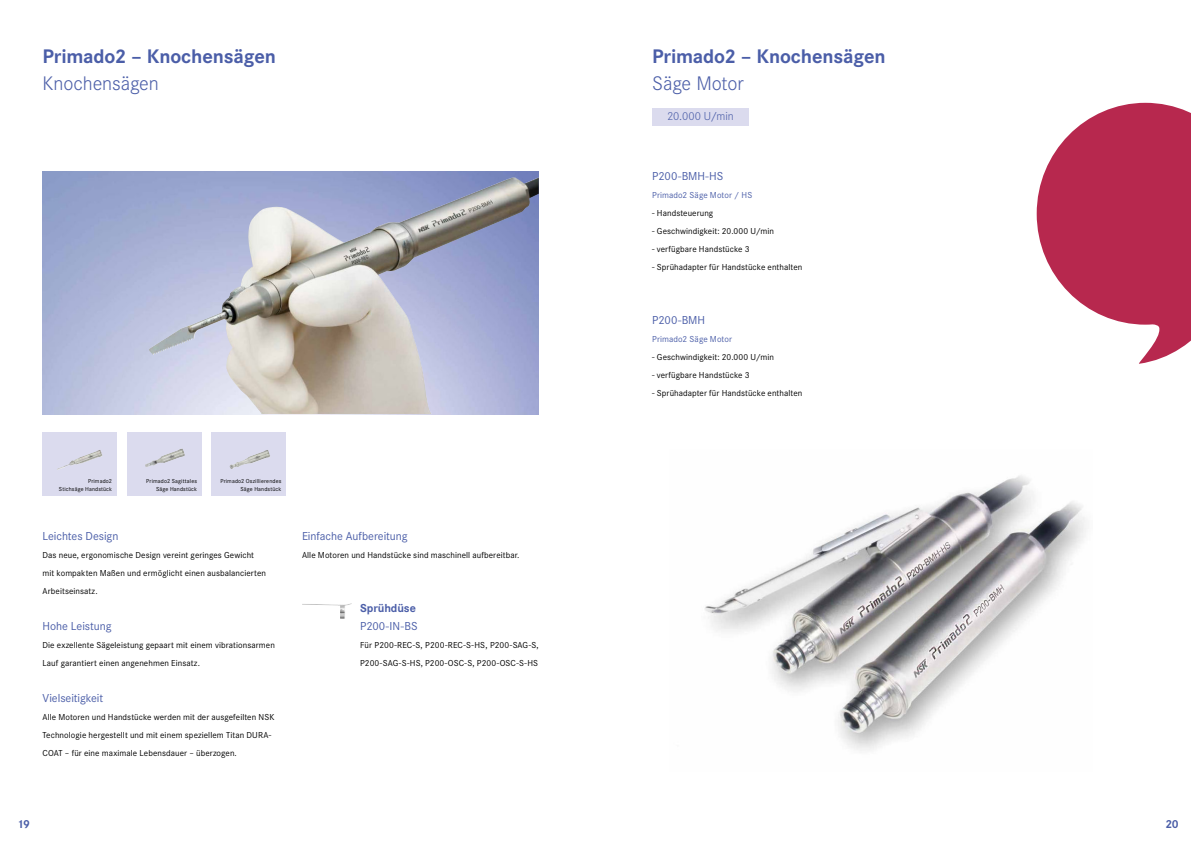
<style>
.page{position:relative;width:1191px;height:842px;background:#fff}
.page>*{position:absolute;margin:0;border:0;box-sizing:border-box;transform-origin:0 0}
.t1{font:700 20.4px "Corporate S Pro";letter-spacing:-.01em;color:#4b5ea8}
.t2{font:300 20.4px "Corporate S Pro";letter-spacing:-.005em;color:#4b5ea8}
.t3{font:12px "Corporate S Pro";letter-spacing:-.005em;color:#4b5ea8}
.t4{font:700 12px "Corporate S Pro";letter-spacing:-.01em;color:#4b5ea8}
.t5{font:300 12px "Corporate S Pro";letter-spacing:-.005em;color:#4b5ea8}
.t6{font:9px/18px "Corporate S Pro";letter-spacing:.01em;color:#000}
.t7{font:9px "Corporate S Pro";letter-spacing:.01em;color:#4b5ea8}
.t8{font:6px/7.2px "Corporate S Pro";letter-spacing:.025em;color:#000;text-align:right}
</style>
<div class="page">
<div style="left:652px;top:108px;width:96px;height:18px;background:#dbdbee"></div>
<img style="left:43px;top:171px;width:496px;height:243px">
<img style="left:148px;top:177px;width:390px;height:178px">
<img style="left:302px;top:603px;width:50px;height:16px">
<div style="left:43px;top:432px;width:74px;height:63px;background:#dbdbee"></div>
<div style="left:127px;top:432px;width:74px;height:63px;background:#dbdbee"></div>
<div style="left:211px;top:432px;width:75px;height:63px;background:#dbdbee"></div>
<img style="left:705px;top:475px;width:382px;height:276px">
<img style="left:57px;top:450px;width:45px;height:20px">
<img style="left:145px;top:448px;width:40px;height:19px">
<img style="left:230px;top:450px;width:40px;height:19px">
<svg style="left:1036px;top:103px;width:154px;height:261px;fill:#b7284e"></svg>
<h1 class="t1" style="left:43px;top:49px;width:235px">Primado2 – Knochensägen</h1>
<h1 class="t1" style="left:652px;top:49px;width:235px">Primado2 – Knochensägen</h1>
<h1 class="t2" style="left:43px;top:76px;width:118px">Knochensägen</h1>
<h1 class="t2" style="left:652px;top:76px;width:93px">Säge Motor</h1>
<h2 class="t5" style="left:667px;top:112px;width:68px">20.000 U/min</h2>
<h2 class="t3" style="left:652px;top:172px;width:73px">P200-BMH-HS</h2>
<p class="t7" style="left:652px;top:192px;width:102px">Primado2 Säge Motor / HS</p>
<p class="t6" style="left:652px;top:205px;width:63px">- Handsteuerung</p>
<p class="t6" style="left:652px;top:223px;width:123px">- Geschwindigkeit: 20.000 U/min</p>
<p class="t6" style="left:652px;top:241px;width:99px">- verfügbare Handstücke 3</p>
<p class="t6" style="left:652px;top:259px;width:152px">- Sprühadapter für Handstücke enthalten</p>
<h2 class="t3" style="left:652px;top:316px;width:54px">P200-BMH</h2>
<p class="t7" style="left:652px;top:336px;width:81px">Primado2 Säge Motor</p>
<p class="t6" style="left:652px;top:349px;width:123px">- Geschwindigkeit: 20.000 U/min</p>
<p class="t6" style="left:652px;top:367px;width:99px">- verfügbare Handstücke 3</p>
<p class="t6" style="left:652px;top:385px;width:152px">- Sprühadapter für Handstücke enthalten</p>
<p class="t8" style="left:59px;top:478px;width:55px">Primado2<br>Stichsäge Handstück</p>
<p class="t8" style="left:146px;top:478px;width:52px">Primado2 Sagittales<br>Säge Handstück</p>
<p class="t8" style="left:220px;top:478px;width:62px">Primado2 Oszillierendes<br>Säge Handstück</p>
<h2 class="t3" style="left:43px;top:532px;width:77px">Leichtes Design</h2>
<p class="t6" style="left:43px;top:547px;width:225px">Das neue, ergonomische Design vereint geringes Gewicht mit kompakten Maßen und ermöglicht einen ausbalancierten<br>Arbeitseinsatz.</p>
<h2 class="t3" style="left:43px;top:622px;width:70px">Hohe Leistung</h2>
<p class="t6" style="left:43px;top:637px;width:234px">Die exzellente Sägeleistung gepaart mit einem vibrationsarmen<br>Lauf garantiert einen angenehmen Einsatz.</p>
<h2 class="t3" style="left:43px;top:694px;width:62px">Vielseitigkeit</h2>
<p class="t6" style="left:43px;top:709px;width:233px">Alle Motoren und Handstücke werden mit der ausgefeilten NSK<br>Technologie hergestellt und mit einem speziellem Titan DURA-<br>COAT – für eine maximale Lebensdauer – überzogen.</p>
<h2 class="t3" style="left:302px;top:532px;width:107px">Einfache Aufbereitung</h2>
<p class="t6" style="left:302px;top:547px;width:219px">Alle Motoren und Handstücke sind maschinell aufbereitbar.</p>
<h2 class="t4" style="left:360px;top:604px;width:57px">Sprühdüse</h2>
<h2 class="t3" style="left:360px;top:622px;width:59px">P200-IN-BS</h2>
<p class="t6" style="left:360px;top:637px;width:180px">Für P200-REC-S, P200-REC-S-HS, P200-SAG-S,<br>P200-SAG-S-HS, P200-OSC-S, P200-OSC-S-HS</p>
<h2 class="t4" style="left:17px;top:820px;width:14px">19</h2>
<h2 class="t4" style="left:1165px;top:820px;width:15px">20</h2>
</div>
